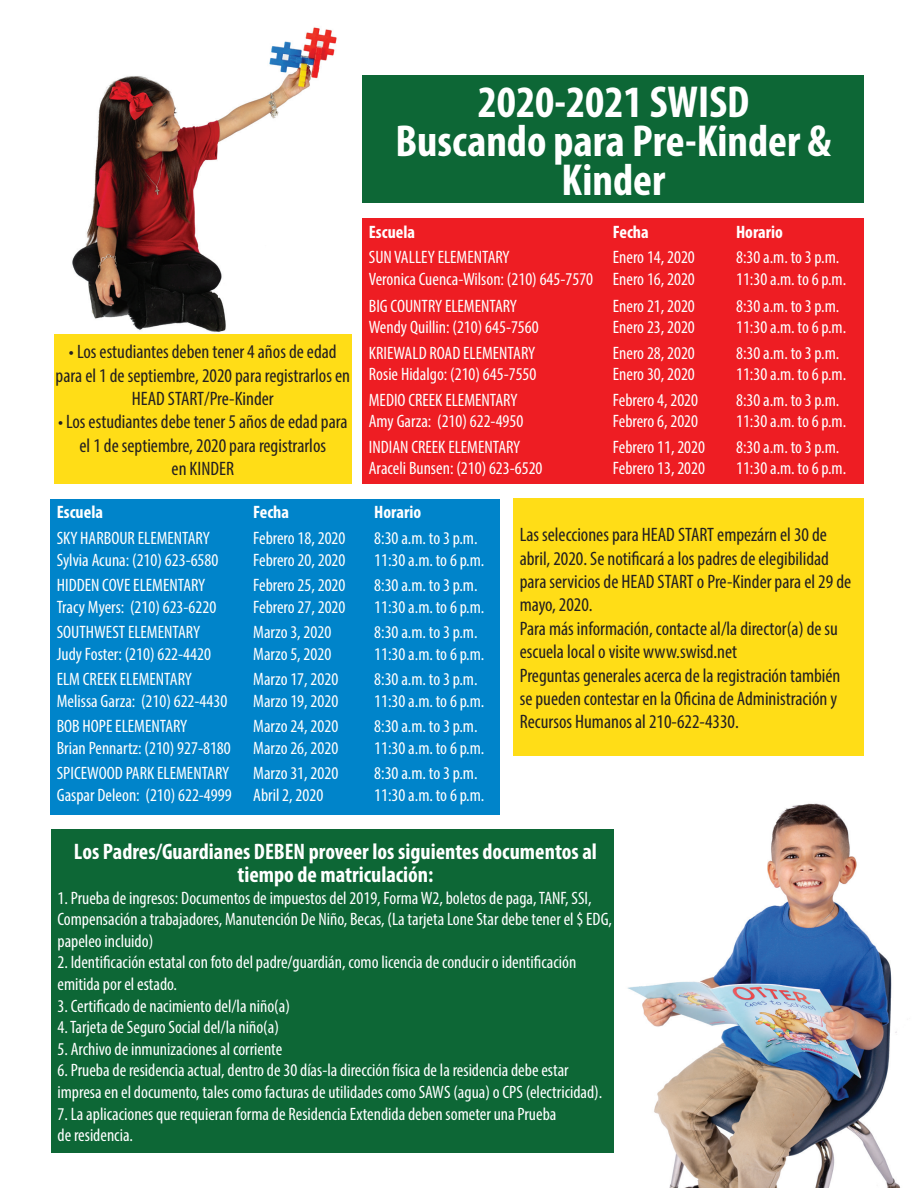
<style>
.page{position:relative;width:918px;height:1188px;background:#fff}
.page>*{position:absolute;margin:0;border:0;box-sizing:border-box;transform-origin:0 0}
.t1{font:700 condensed 45px/39px "Myriad Pro";color:#fff;text-align:center}
.t2{font:700 condensed 22.5px/23.4px "Myriad Pro";color:#fff;text-align:center}
.t3{font:condensed 19.5px/23.4px "Myriad Pro";color:#231f20;text-align:center}
.t4{font:condensed 18px/21.6px "Myriad Pro";color:#fff}
.t5{font:700 condensed 18px "Myriad Pro";color:#fff}
</style>
<div class="page">
<img style="left:627px;top:803px;width:274px;height:385px">
<img style="left:65px;top:27px;width:275px;height:308px">
<div style="left:363px;top:76px;width:501px;height:127px;background:#0d6736"></div>
<div style="left:363px;top:218px;width:501px;height:266px;background:#ee1d23"></div>
<div style="left:51px;top:499px;width:449px;height:315px;background:#0084ca"></div>
<div style="left:51px;top:829px;width:562px;height:324px;background:#0d6736"></div>
<div style="left:54px;top:335px;width:298px;height:149px;background:#ffdd17"></div>
<div style="left:513px;top:499px;width:351px;height:257px;background:#ffdd17"></div>
<p class="t3" style="left:56px;top:340px;width:296px">• Los estudiantes deben tener 4 años de edad para el 1 de septiembre, 2020 para registrarlos en<br>HEAD START/Pre-Kinder</p>
<p class="t3" style="left:58px;top:410px;width:291px">• Los estudiantes debe tener 5 años de edad para el 1 de septiembre, 2020 para registrarlos<br>en KINDER</p>
<h1 class="t1" style="left:396px;top:82px;width:437px">2020-2021 SWISD<br>Buscando para Pre-Kinder &amp;<br>Kinder</h1>
<p class="t5" style="left:369px;top:220px;width:48px">Escuela</p>
<p class="t5" style="left:613px;top:220px;width:37px">Fecha</p>
<p class="t5" style="left:736px;top:220px;width:48px">Horario</p>
<p class="t4" style="left:369px;top:246px;width:226px">SUN VALLEY ELEMENTARY<br>Veronica Cuenca-Wilson: (210) 645-7570</p>
<p class="t4" style="left:613px;top:246px;width:83px">Enero 14, 2020<br>Enero 16, 2020</p>
<p class="t4" style="left:736px;top:246px;width:112px">8:30 a.m. to 3 p.m.<br>11:30 a.m. to 6 p.m.</p>
<p class="t4" style="left:369px;top:295px;width:171px">BIG COUNTRY ELEMENTARY<br>Wendy Quillin: (210) 645-7560</p>
<p class="t4" style="left:613px;top:295px;width:83px">Enero 21, 2020<br>Enero 23, 2020</p>
<p class="t4" style="left:736px;top:295px;width:112px">8:30 a.m. to 3 p.m.<br>11:30 a.m. to 6 p.m.</p>
<p class="t4" style="left:369px;top:342px;width:169px">KRIEWALD ROAD ELEMENTARY<br>Rosie Hidalgo: (210) 645-7550</p>
<p class="t4" style="left:613px;top:342px;width:83px">Enero 28, 2020<br>Enero 30, 2020</p>
<p class="t4" style="left:736px;top:342px;width:112px">8:30 a.m. to 3 p.m.<br>11:30 a.m. to 6 p.m.</p>
<p class="t4" style="left:369px;top:389px;width:156px">MEDIO CREEK ELEMENTARY<br>Amy Garza: (210) 622-4950</p>
<p class="t4" style="left:613px;top:389px;width:87px">Febrero 4, 2020<br>Febrero 6, 2020</p>
<p class="t4" style="left:736px;top:389px;width:112px">8:30 a.m. to 3 p.m.<br>11:30 a.m. to 6 p.m.</p>
<p class="t4" style="left:369px;top:436px;width:175px">INDIAN CREEK ELEMENTARY<br>Araceli Bunsen: (210) 623-6520</p>
<p class="t4" style="left:613px;top:436px;width:94px">Febrero 11, 2020<br>Febrero 13, 2020</p>
<p class="t4" style="left:736px;top:436px;width:112px">8:30 a.m. to 3 p.m.<br>11:30 a.m. to 6 p.m.</p>
<p class="t5" style="left:57px;top:501px;width:48px">Escuela</p>
<p class="t5" style="left:253px;top:501px;width:37px">Fecha</p>
<p class="t5" style="left:374px;top:501px;width:48px">Horario</p>
<p class="t4" style="left:57px;top:527px;width:163px">SKY HARBOUR ELEMENTARY<br>Sylvia Acuna: (210) 623-6580</p>
<p class="t4" style="left:253px;top:527px;width:94px">Febrero 18, 2020<br>Febrero 20, 2020</p>
<p class="t4" style="left:374px;top:527px;width:112px">8:30 a.m. to 3 p.m.<br>11:30 a.m. to 6 p.m.</p>
<p class="t4" style="left:57px;top:574px;width:161px">HIDDEN COVE ELEMENTARY<br>Tracy Myers: (210) 623-6220</p>
<p class="t4" style="left:253px;top:574px;width:94px">Febrero 25, 2020<br>Febrero 27, 2020</p>
<p class="t4" style="left:374px;top:574px;width:112px">8:30 a.m. to 3 p.m.<br>11:30 a.m. to 6 p.m.</p>
<p class="t4" style="left:57px;top:621px;width:156px">SOUTHWEST ELEMENTARY<br>Judy Foster: (210) 622-4420</p>
<p class="t4" style="left:253px;top:621px;width:80px">Marzo 3, 2020<br>Marzo 5, 2020</p>
<p class="t4" style="left:374px;top:621px;width:112px">8:30 a.m. to 3 p.m.<br>11:30 a.m. to 6 p.m.</p>
<p class="t4" style="left:57px;top:668px;width:172px">ELM CREEK ELEMENTARY<br>Melissa Garza: (210) 622-4430</p>
<p class="t4" style="left:253px;top:668px;width:86px">Marzo 17, 2020<br>Marzo 19, 2020</p>
<p class="t4" style="left:374px;top:668px;width:112px">8:30 a.m. to 3 p.m.<br>11:30 a.m. to 6 p.m.</p>
<p class="t4" style="left:57px;top:715px;width:176px">BOB HOPE ELEMENTARY<br>Brian Pennartz: (210) 927-8180</p>
<p class="t4" style="left:253px;top:715px;width:86px">Marzo 24, 2020<br>Marzo 26, 2020</p>
<p class="t4" style="left:374px;top:715px;width:112px">8:30 a.m. to 3 p.m.<br>11:30 a.m. to 6 p.m.</p>
<p class="t4" style="left:57px;top:763px;width:176px">SPICEWOOD PARK ELEMENTARY<br>Gaspar Deleon: (210) 622-4999</p>
<p class="t4" style="left:253px;top:763px;width:86px">Marzo 31, 2020<br>Abril 2, 2020</p>
<p class="t4" style="left:374px;top:763px;width:112px">8:30 a.m. to 3 p.m.<br>11:30 a.m. to 6 p.m.</p>
<p class="t2" style="left:74px;top:839px;width:525px">Los Padres/Guardianes DEBEN proveer los siguientes documentos al tiempo de matriculación:</p>
<p class="t4" style="left:58px;top:887px;width:556px">1. Prueba de ingresos: Documentos de impuestos del 2019, Forma W2, boletos de paga, TANF, SSI,<br>Compensación a trabajadores, Manutención De Niño, Becas, (La tarjeta Lone Star debe tener el $ EDG, papeleo incluido)</p>
<p class="t4" style="left:58px;top:951px;width:520px">2. Identificación estatal con foto del padre/guardián, como licencia de conducir o identificación emitida por el estado.</p>
<p class="t4" style="left:58px;top:995px;width:234px">3. Certificado de nacimiento del/la niño(a)</p>
<p class="t4" style="left:58px;top:1016px;width:223px">4. Tarjeta de Seguro Social del/la niño(a)</p>
<p class="t4" style="left:58px;top:1038px;width:226px">5. Archivo de inmunizaciones al corriente</p>
<p class="t4" style="left:58px;top:1059px;width:546px">6. Prueba de residencia actual, dentro de 30 días-la dirección física de la residencia debe estar impresa en el documento, tales como facturas de utilidades como SAWS (agua) o CPS (electricidad).</p>
<p class="t4" style="left:58px;top:1103px;width:500px">7. La aplicaciones que requieran forma de Residencia Extendida deben someter una Prueba de residencia.</p>
<p class="t3" style="left:520px;top:523px;width:333px;text-align:left">Las selecciones para HEAD START empezárn el 30 de abril, 2020. Se notificará a los padres de elegibilidad para servicios de HEAD START o Pre-Kinder para el 29 de mayo, 2020.<br>Para más información, contacte al/la director(a) de su escuela local o visite www.swisd.net<br>Preguntas generales acerca de la registración también se pueden contestar en la Oficina de Administración y Recursos Humanos al 210-622-4330.</p>
</div>
